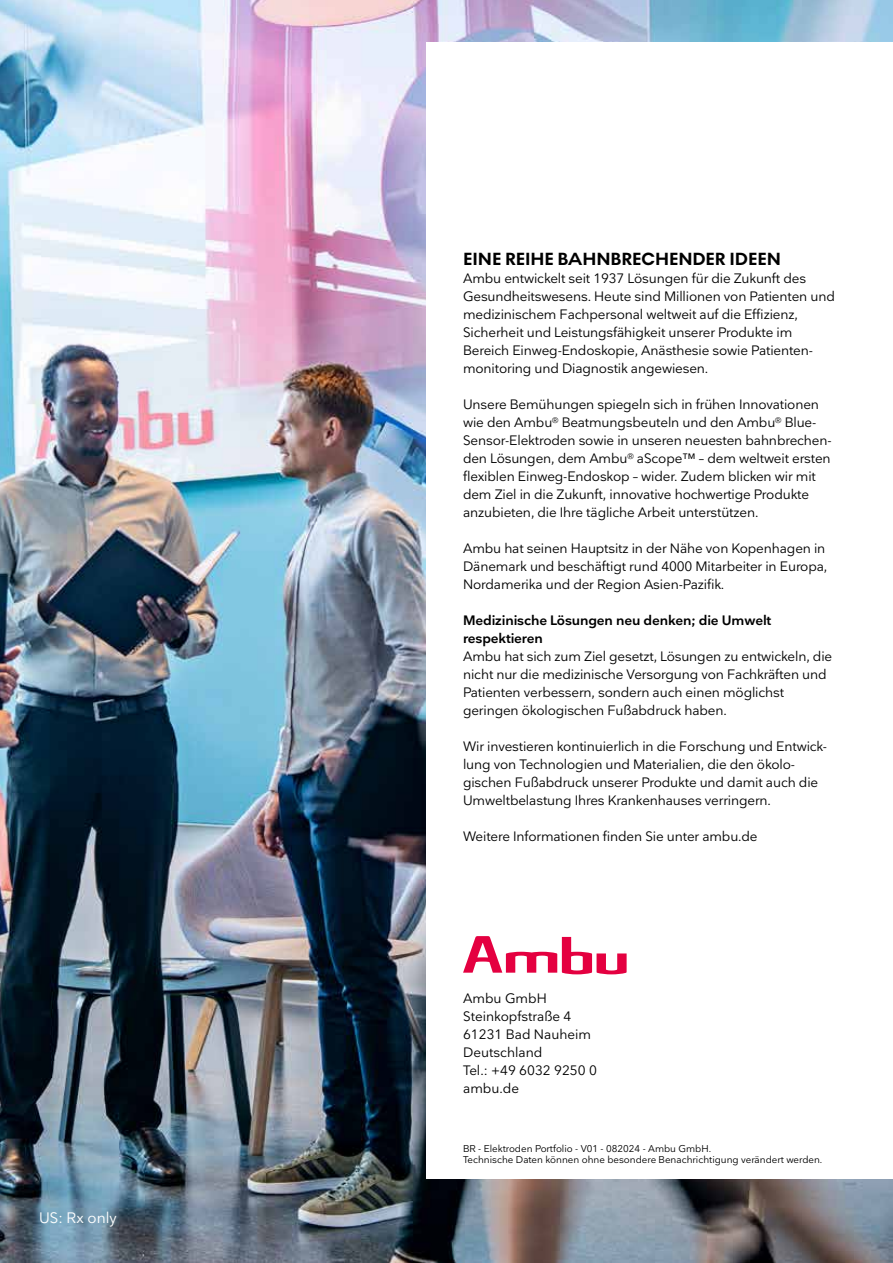
<style>
.page{position:relative;width:893px;height:1263px;background:#fff}
.page>*{position:absolute;margin:0;border:0;box-sizing:border-box;transform-origin:0 0}
.t1{font:700 18px "Noir No 1";letter-spacing:-.005em;color:#000}
.t2{font:15px "Nationale";color:#fff}
.t3{font:13.5px/18px "Nationale";letter-spacing:-.01em;color:#000}
.t4{font:600 13.5px/18px "Nationale";letter-spacing:-.01em;color:#000}
.t5{font:9.75px/11.2px "Nationale";color:#000}
</style>
<div class="page">
<img style="left:0;top:0;width:893px;height:1263px">
<div style="left:426px;top:43px;width:467px;height:1136px;background:#fff"></div>
<svg style="left:463px;top:936px;width:164px;height:38px"></svg>
<p class="t2" style="left:39px;top:1208px;width:79px">US: Rx only</p>
<h1 class="t1" style="left:463px;top:245px;width:319px">EINE REIHE BAHNBRECHENDER IDEEN</h1>
<p class="t3" style="left:463px;top:269px;width:373px">Ambu entwickelt seit 1937 Lösungen für die Zukunft des Gesundheitswesens. Heute sind Millionen von Patienten und medizinischem Fachpersonal weltweit auf die Effizienz, Sicherheit und Leistungsfähigkeit unserer Produkte im Bereich Einweg-Endoskopie, Anästhesie sowie Patienten&shy;monitoring und Diagnostik angewiesen.</p>
<p class="t3" style="left:463px;top:395px;width:370px">Unsere Bemühungen spiegeln sich in frühen Innovationen wie den Ambu<sup>®</sup> Beatmungsbeuteln und den Ambu<sup>®</sup> Blue-Sensor-Elektroden sowie in unseren neuesten bahnbrechen&shy;den Lösungen, dem Ambu<sup>®</sup> aScope™ – dem weltweit ersten flexiblen Einweg-Endoskop – wider. Zudem blicken wir mit dem Ziel in die Zukunft, innovative hochwertige Produkte anzubieten, die Ihre tägliche Arbeit unterstützen.</p>
<p class="t3" style="left:463px;top:539px;width:366px">Ambu hat seinen Hauptsitz in der Nähe von Kopenhagen in<br>Dänemark und beschäftigt rund 4000 Mitarbeiter in Europa,<br>Nordamerika und der Region Asien-Pazifik.</p>
<p class="t4" style="left:463px;top:611px;width:310px">Medizinische Lösungen neu denken; die Umwelt respektieren</p>
<p class="t3" style="left:463px;top:647px;width:371px">Ambu hat sich zum Ziel gesetzt, Lösungen zu entwickeln, die nicht nur die medizinische Versorgung von Fachkräften und Patienten verbessern, sondern auch einen möglichst geringen ökologischen Fußabdruck haben.</p>
<p class="t3" style="left:463px;top:737px;width:366px">Wir investieren kontinuierlich in die Forschung und Entwick&shy;lung von Technologien und Materialien, die den ökolo&shy;gischen Fußabdruck unserer Produkte und damit auch die Umweltbelastung Ihres Krankenhauses verringern.</p>
<p class="t3" style="left:463px;top:827px;width:296px">Weitere Informationen finden Sie unter ambu.de</p>
<p class="t3" style="left:463px;top:989px;width:135px">Ambu GmbH<br>Steinkopfstraße 4<br>61231 Bad Nauheim<br>Deutschland<br>Tel.: +49 6032 9250 0 ambu.de</p>
<p class="t5" style="left:463px;top:1142px;width:361px">BR - Elektroden Portfolio - V01 - 082024 - Ambu GmbH.<br>Technische Daten können ohne besondere Benachrichtigung verändert werden.</p>
</div>
